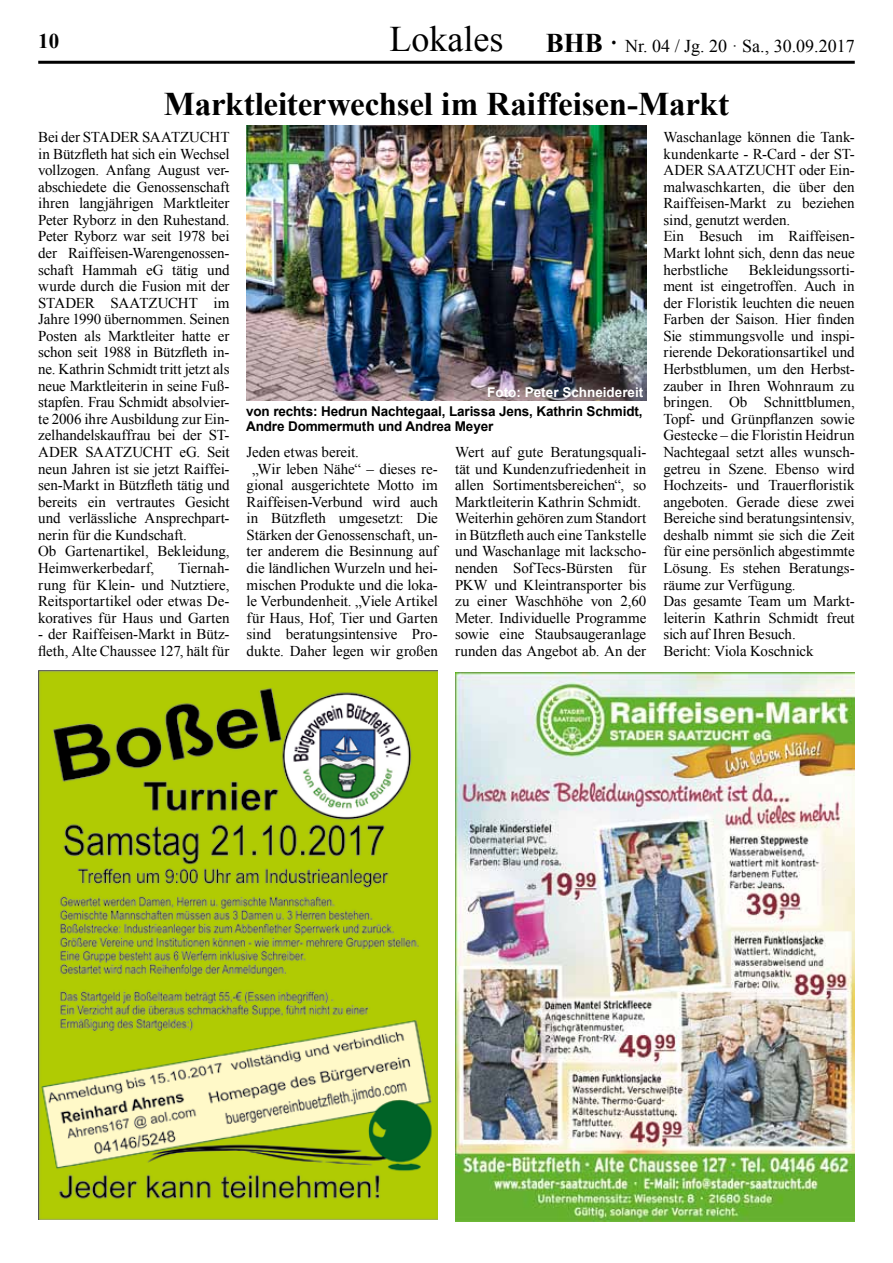
<style>
.page{position:relative;width:893px;height:1263px;background:#fff}
.page>*{position:absolute;margin:0;border:0;box-sizing:border-box;transform-origin:0 0}
.t1{font:700 33px "Times New Roman";letter-spacing:-.005em;color:#000}
.t2{font:700 21px "Times New Roman";color:#000}
.t3{font:18px "Times New Roman";color:#000}
.t4{font:15px/16.5px "Times New Roman";letter-spacing:-.005em;color:#000}
.t5{font:700 13.5px/15px "Arial";letter-spacing:-.01em;color:#000}
.t6{font:700 13.5px "Arial";color:#fff}
.s1{font-size:36px}
.s2{font-weight:700;font-size:27px}
</style>
<div class="page">
<hr style="left:38px;top:61px;width:817px;height:3px;background:#000">
<img style="left:38px;top:671px;width:400px;height:548px">
<img style="left:247px;top:125px;width:399px;height:276px">
<img style="left:455px;top:672px;width:400px;height:549px">
<h2 class="t2" style="left:38px;top:26px;width:22px">10</h2>
<p class="t3" style="left:389px;top:34px;width:467px"><span class="s1">Lokales</span> <span class="s2">BHB ·</span> Nr. 04 / Jg. 20 · Sa., 30.09.2017</p>
<h1 class="t1" style="left:164px;top:81px;width:567px">Marktleiterwechsel im Raiffeisen-Markt</h1>
<p class="t4" style="left:38px;top:128px;width:193px">Bei der STADER SAATZUCHT in Bützfleth hat sich ein Wechsel vollzogen. Anfang August ver&shy;abschiedete die Genossenschaft ihren langjährigen Marktleiter<br>Peter Ryborz in den Ruhestand.<br>Peter Ryborz war seit 1978 bei der Raiffeisen-Warengenossen&shy;schaft Hammah eG tätig und wurde durch die Fusion mit der<br>STADER SAATZUCHT im<br>Jahre 1990 übernommen. Seinen<br>Posten als Marktleiter hatte er schon seit 1988 in Bützfleth in&shy;ne. Kathrin Schmidt tritt jetzt als neue Marktleiterin in seine Fuß&shy;stapfen. Frau Schmidt absolvier&shy;te 2006 ihre Ausbildung zur Ein&shy;zelhandelskauffrau bei der ST-<br>ADER SAATZUCHT eG. Seit neun Jahren ist sie jetzt Raiffei&shy;sen-Markt in Bützfleth tätig und bereits ein vertrautes Gesicht und verlässliche Ansprechpart&shy;nerin für die Kundschaft.<br>Ob Gartenartikel, Bekleidung,<br>Heimwerkerbedarf,</p>
<p class="t4" style="left:38px;top:559px;width:193px;text-align:justify;text-indent:140px">Tiernah&shy;rung für Klein- und Nutztiere, Reitsportartikel oder etwas De&shy;koratives für Haus und Garten</p>
<p class="t4" style="left:38px;top:626px;width:193px">- der Raiffeisen-Markt in Bütz&shy;fleth, Alte Chaussee 127, hält für</p>
<p class="t6" style="left:487px;top:383px;width:158px">Foto: Peter Schneidereit</p>
<p class="t5" style="left:246px;top:405px;width:398px">von rechts: Hedrun Nachtegaal, Larissa Jens, Kathrin Schmidt,<br>Andre Dommermuth und Andrea Meyer</p>
<p class="t4" style="left:247px;top:443px;width:114px">Jeden etwas bereit.</p>
<p class="t4" style="left:252px;top:460px;width:187px">„Wir leben Nähe“ – dieses re-</p>
<p class="t4" style="left:247px;top:477px;width:193px">gional ausgerichtete Motto im</p>
<p class="t4" style="left:247px;top:493px;width:193px">Raiffeisen-Verbund wird auch</p>
<p class="t4" style="left:247px;top:510px;width:193px">in Bützfleth umgesetzt: Die</p>
<p class="t4" style="left:247px;top:526px;width:193px">Stärken der Genossenschaft, un-</p>
<p class="t4" style="left:247px;top:543px;width:193px">ter anderem die Besinnung auf</p>
<p class="t4" style="left:247px;top:559px;width:193px">die ländlichen Wurzeln und hei-</p>
<p class="t4" style="left:247px;top:576px;width:193px">mischen Produkte und die loka-</p>
<p class="t4" style="left:247px;top:593px;width:193px">le Verbundenheit. „Viele Artikel</p>
<p class="t4" style="left:247px;top:609px;width:193px">für Haus, Hof, Tier und Garten</p>
<p class="t4" style="left:247px;top:626px;width:193px">sind beratungsintensive Pro-</p>
<p class="t4" style="left:247px;top:642px;width:193px">dukte. Daher legen wir großen</p>
<p class="t4" style="left:455px;top:443px;width:193px">Wert auf gute Beratungsquali&shy;tät und Kundenzufriedenheit in allen Sortimentsbereichen“, so<br>Marktleiterin Kathrin Schmidt.<br>Weiterhin gehören zum Standort in Bützfleth auch eine Tankstelle und Waschanlage mit lackscho&shy;nenden SofTecs-Bürsten für<br>PKW und Kleintransporter bis zu einer Waschhöhe von 2,60<br>Meter. Individuelle Programme sowie eine Staubsaugeranlage runden das Angebot ab. An der</p>
<p class="t4" style="left:663px;top:128px;width:193px">Waschanlage können die Tank&shy;kundenkarte - R-Card - der ST-<br>ADER SAATZUCHT oder Ein&shy;malwaschkarten, die über den<br>Raiffeisen-Markt zu beziehen sind, genutzt werden.<br>Ein Besuch im Raiffeisen-<br>Markt lohnt sich, denn das neue herbstliche</p>
<p class="t4" style="left:663px;top:261px;width:193px;text-indent:85px">Bekleidungssorti&shy;ment ist eingetroffen. Auch in der Floristik leuchten die neuen<br>Farben der Saison. Hier finden<br>Sie stimmungsvolle und inspi&shy;rierende Dekorationsartikel und<br>Herbstblumen, um den Herbst&shy;zauber in Ihren Wohnraum zu bringen. Ob Schnittblumen,<br>Topf- und Grünpflanzen sowie<br>Gestecke – die Floristin Heidrun<br>Nachtegaal setzt alles wunsch&shy;getreu in Szene. Ebenso wird<br>Hochzeits- und Trauerfloristik angeboten. Gerade diese zwei<br>Bereiche sind beratungsintensiv, deshalb nimmt sie sich die Zeit für eine persönlich abgestimmte<br>Lösung. Es stehen Beratungs&shy;räume zur Verfügung.<br>Das gesamte Team um Markt&shy;leiterin Kathrin Schmidt freut sich auf Ihren Besuch.<br>Bericht: Viola Koschnick</p>
</div>
